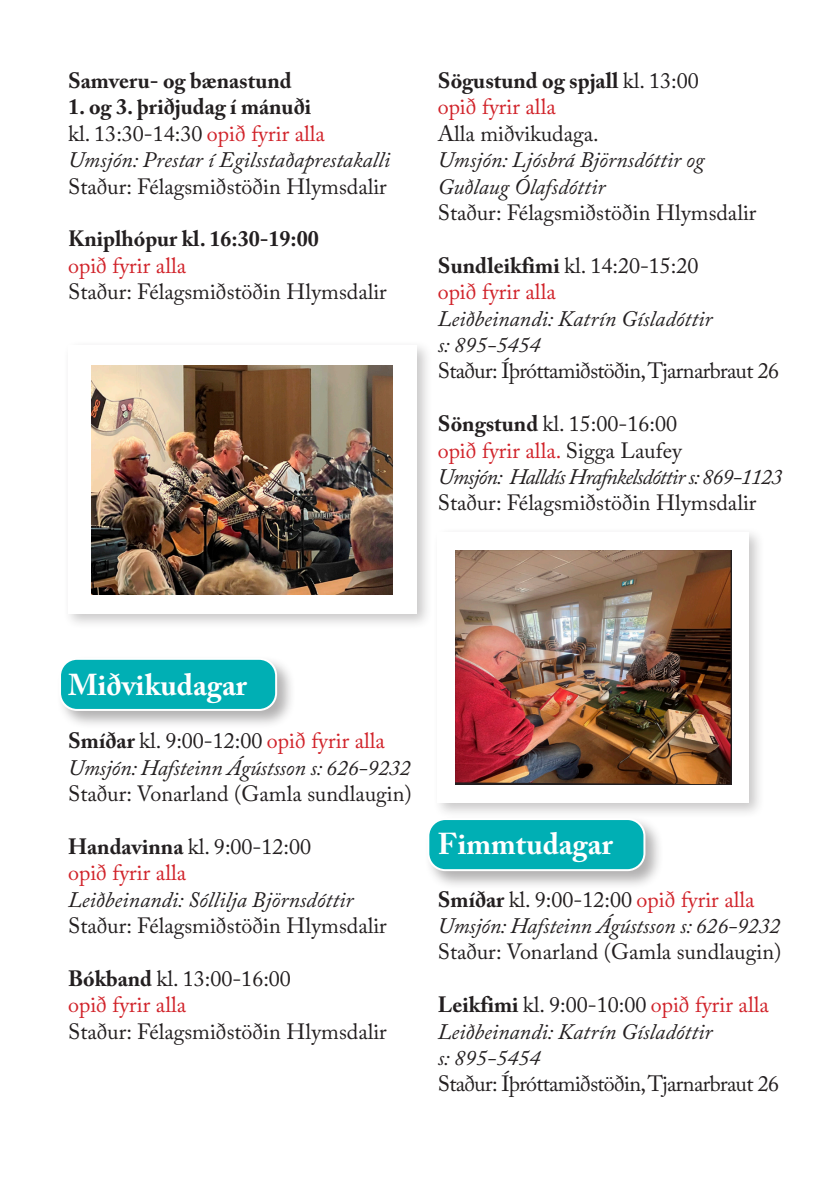
<style>
.page{position:relative;width:840px;height:1191px;background:#fff}
.page>*{position:absolute;margin:0;border:0;box-sizing:border-box;transform-origin:0 0}
.t1{font:700 30px "Adobe Caslon Pro";color:#fff}
.t2{font:italic 22px/26.4px "Adobe Caslon Pro";color:#231f20}
.t3{font:22px/26.4px "Adobe Caslon Pro";color:#231f20}
.t4{font:italic 22px/26.4px "Adobe Caslon Pro";letter-spacing:-.04em;color:#231f20}
.t5{font:700 22px/26.4px "Adobe Caslon Pro";color:#231f20}
.t6{font:22px "Adobe Caslon Pro";letter-spacing:-.03em;color:#231f20}
.t7{font:22px "Adobe Caslon Pro";color:#d1232a}
.s1{font-weight:700;font-style:normal}
.s2{font-style:normal}
.s3{font-style:normal;color:#d1232a}
.s4{font-weight:400}
.s5{font-weight:400;color:#d1232a}
.s6{font-weight:700}
.s7{color:#d1232a}
</style>
<div class="page">
<div style="left:424px;top:815px;width:240px;height:75px;background:#231f20;opacity:.35"></div>
<div style="left:428px;top:819px;width:216px;height:51px;background:#00afb4;border-radius:17px"></div>
<div style="left:427px;top:818px;width:218px;height:53px;border:2px solid #fff;border-radius:17px"></div>
<div style="left:56px;top:655px;width:240px;height:74px;background:#231f20;opacity:.35"></div>
<div style="left:60px;top:659px;width:216px;height:51px;background:#00afb4;border-radius:17px"></div>
<div style="left:59px;top:658px;width:218px;height:53px;border:2px solid #fff;border-radius:17px"></div>
<div style="left:63px;top:340px;width:369px;height:289px;background:#231f20;opacity:.25"></div>
<div style="left:68px;top:345px;width:348px;height:268px;background:#fff"></div>
<img style="left:92px;top:365px;width:300px;height:229px">
<div style="left:432px;top:526px;width:333px;height:293px;background:#231f20;opacity:.25"></div>
<div style="left:437px;top:531px;width:311px;height:271px;background:#fff"></div>
<img style="left:455px;top:550px;width:275px;height:234px">
<p class="t5" style="left:68px;top:67px;width:225px">Samveru- og bænastund</p>
<p class="t2" style="left:68px;top:93px;width:323px"><span class="s1">1. og 3. þriðjudag í mánuði<br></span><span class="s2">kl. 13:30-14:30</span> <span class="s3">opið fyrir alla<br></span>Umsjón: Prestar í Egilsstaðaprestakalli</p>
<p class="t3" style="left:68px;top:173px;width:320px">Staður: Félagsmiðstöðin Hlymsdalir</p>
<p class="t5" style="left:68px;top:225px;width:252px">Kniplhópur kl. 16:30-19:00</p>
<p class="t7" style="left:68px;top:252px;width:119px">opið fyrir alla</p>
<p class="t3" style="left:68px;top:278px;width:320px">Staður: Félagsmiðstöðin Hlymsdalir</p>
<p class="t5" style="left:437px;top:67px;width:262px">Sögustund og spjall <span class="s4">kl. 13:00 </span><span class="s5">opið fyrir alla</span></p>
<p class="t3" style="left:437px;top:120px;width:162px">Alla miðvikudaga.</p>
<p class="t2" style="left:437px;top:146px;width:268px">Umsjón: Ljósbrá Björnsdóttir og<br>Guðlaug Ólafsdóttir</p>
<p class="t3" style="left:437px;top:199px;width:320px">Staður: Félagsmiðstöðin Hlymsdalir</p>
<p class="t3" style="left:437px;top:252px;width:262px"><span class="s6">Sundleikfimi</span> kl. 14:20-15:20 <span class="s7">opið fyrir alla</span></p>
<p class="t2" style="left:437px;top:305px;width:276px">Leiðbeinandi: Katrín Gísladóttir s: 895-5454</p>
<p class="t6" style="left:437px;top:358px;width:343px">Staður: Íþróttamiðstöðin, Tjarnarbraut 26</p>
<p class="t4" style="left:437px;top:410px;width:346px"><span class="s1">Söngstund</span> <span class="s2">kl. 15:00-16:00<br></span><span class="s3">opið fyrir alla.</span> <span class="s2">Sigga Laufey<br></span>Umsjón: Halldís Hrafnkelsdóttir s: 869-1123</p>
<p class="t3" style="left:437px;top:489px;width:320px">Staður: Félagsmiðstöðin Hlymsdalir</p>
<h1 class="t1" style="left:68px;top:667px;width:180px">Miðvikudagar</h1>
<p class="t2" style="left:68px;top:727px;width:344px"><span class="s1">Smíðar</span> <span class="s2">kl. 9:00-12:00</span> <span class="s3">opið fyrir alla<br></span>Umsjón: Hafsteinn Ágústsson s: 626-9232</p>
<p class="t3" style="left:68px;top:780px;width:345px">Staður: Vonarland (Gamla sundlaugin)</p>
<p class="t3" style="left:68px;top:833px;width:244px"><span class="s6">Handavinna</span> kl. 9:00-12:00 <span class="s7">opið fyrir alla</span></p>
<p class="t2" style="left:68px;top:885px;width:286px">Leiðbeinandi: Sóllilja Björnsdóttir</p>
<p class="t3" style="left:68px;top:912px;width:320px">Staður: Félagsmiðstöðin Hlymsdalir</p>
<p class="t3" style="left:68px;top:965px;width:224px"><span class="s6">Bókband</span> kl. 13:00-16:00 <span class="s7">opið fyrir alla</span></p>
<p class="t3" style="left:68px;top:1017px;width:320px">Staður: Félagsmiðstöðin Hlymsdalir</p>
<h1 class="t1" style="left:437px;top:826px;width:176px">Fimmtudagar</h1>
<p class="t2" style="left:437px;top:885px;width:344px"><span class="s1">Smíðar</span> <span class="s2">kl. 9:00-12:00</span> <span class="s3">opið fyrir alla<br></span>Umsjón: Hafsteinn Ágústsson s: 626-9232</p>
<p class="t3" style="left:437px;top:938px;width:345px">Staður: Vonarland (Gamla sundlaugin)</p>
<p class="t2" style="left:437px;top:991px;width:332px"><span class="s1">Leikfimi</span> <span class="s2">kl. 9:00-10:00</span> <span class="s3">opið fyrir alla<br></span>Leiðbeinandi: Katrín Gísladóttir<br>s: 895-5454</p>
<p class="t6" style="left:437px;top:1071px;width:343px">Staður: Íþróttamiðstöðin, Tjarnarbraut 26</p>
</div>
